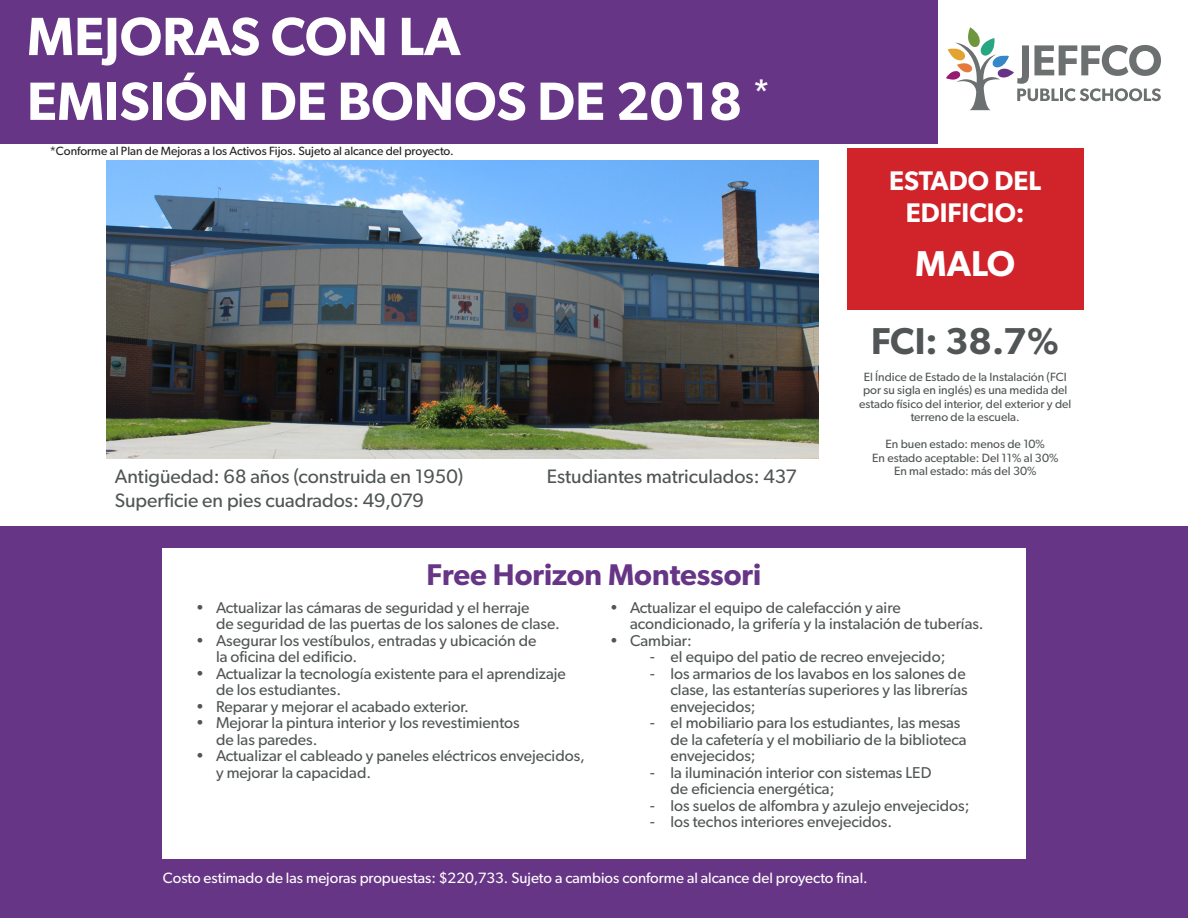
<style>
.page{position:relative;width:1188px;height:918px;background:#fff}
.page>*{position:absolute;margin:0;border:0;box-sizing:border-box;transform-origin:0 0}
.t1{font:600 54px/64.8px "Gibson";color:#fff}
.t2{font:600 37.5px "Gibson";color:#515556}
.t3{font:600 36px "Gibson";color:#fff}
.t4{font:600 30px "Gibson";color:#673586}
.t5{font:600 27px/31.5px "Gibson";color:#fff;text-align:center}
.t6{font:19.5px "Gibson";color:#515556}
.t7{font:15.75px/16.5px "Gibson";color:#515556}
.t8{font:15px "Gibson";color:#fff}
.t9{font:12px/13.5px "Gibson";color:#515556;text-align:center}
.t10{font:12px "Gibson";color:#231f20}
</style>
<div class="page">
<div style="left:847px;top:148px;width:236px;height:162px;background:#d1232a"></div>
<div style="left:0;top:0;width:937px;height:144px;background:#673586"></div>
<svg style="left:946px;top:27px;width:215px;height:83px"></svg>
<div style="left:0;top:526px;width:1188px;height:392px;background:#673586"></div>
<img style="left:106px;top:160px;width:713px;height:298px">
<div style="left:162px;top:573px;width:864px;height:286px;background:#fff"></div>
<div style="left:162px;top:548px;width:864px;height:51px;background:#fff"></div>
<h1 class="t1" style="left:27px;top:3px;width:744px">MEJORAS CON LA<br>EMISIÓN DE BONOS DE 2018 <sup>*</sup></h1>
<p class="t10" style="left:50px;top:143px;width:406px">*Conforme al Plan de Mejoras a los Activos Fijos. Sujeto al alcance del proyecto.</p>
<p class="t6" style="left:115px;top:465px;width:350px">Antigüedad: 68 años (construida en 1950)</p>
<p class="t6" style="left:115px;top:489px;width:311px">Superficie en pies cuadrados: 49,079</p>
<p class="t6" style="left:547px;top:465px;width:252px">Estudiantes matriculados: 437</p>
<p class="t4" style="left:427px;top:557px;width:336px">Free Horizon Montessori</p>
<h3 class="t5" style="left:889px;top:165px;width:154px">ESTADO DEL<br>EDIFICIO:</h3>
<h3 class="t3" style="left:915px;top:242px;width:101px">MALO</h3>
<p class="t2" style="left:871px;top:318px;width:189px">FCI: 38.7%</p>
<p class="t9" style="left:859px;top:370px;width:214px">El Índice de Estado de la Instalación (FCI por su sigla en inglés) es una medida del estado físico del interior, del exterior y del terreno de la escuela.</p>
<p class="t9" style="left:886px;top:437px;width:161px">En buen estado: menos de 10%</p>
<p class="t9" style="left:872px;top:451px;width:188px">En estado aceptable: Del 11% al 30%</p>
<p class="t9" style="left:894px;top:464px;width:144px">En mal estado: más del 30%</p>
<p class="t7" style="left:216px;top:599px;width:345px;text-indent:-20px">• Actualizar las cámaras de seguridad y el herraje<br>de seguridad de las puertas de los salones de clase.</p>
<p class="t7" style="left:216px;top:632px;width:322px;text-indent:-20px">• Asegurar los vestíbulos, entradas y ubicación de la oficina del edificio.</p>
<p class="t7" style="left:216px;top:665px;width:351px;text-indent:-20px">• Actualizar la tecnología existente para el aprendizaje de los estudiantes.</p>
<p class="t7" style="left:196px;top:698px;width:275px">• Reparar y mejorar el acabado exterior.</p>
<p class="t7" style="left:216px;top:714px;width:305px;text-indent:-20px">• Mejorar la pintura interior y los revestimientos de las paredes.</p>
<p class="t7" style="left:216px;top:747px;width:371px;text-indent:-20px">• Actualizar el cableado y paneles eléctricos envejecidos, y mejorar la capacidad.</p>
<p class="t7" style="left:630px;top:599px;width:355px;text-indent:-20px">• Actualizar el equipo de calefacción y aire acondicionado, la grifería y la instalación de tuberías.</p>
<p class="t7" style="left:610px;top:632px;width:84px">• Cambiar:</p>
<p class="t7" style="left:650px;top:648px;width:297px">- el equipo del patio de recreo envejecido;</p>
<p class="t7" style="left:670px;top:665px;width:299px;text-indent:-20px">- los armarios de los lavabos en los salones de clase, las estanterías superiores y las librerías envejecidos;</p>
<p class="t7" style="left:670px;top:714px;width:298px;text-indent:-20px">- el mobiliario para los estudiantes, las mesas de la cafetería y el mobiliario de la biblioteca envejecidos;</p>
<p class="t7" style="left:670px;top:764px;width:262px;text-indent:-20px">- la iluminación interior con sistemas LED de eficiencia energética;</p>
<p class="t7" style="left:650px;top:797px;width:321px">- los suelos de alfombra y azulejo envejecidos;</p>
<p class="t7" style="left:650px;top:813px;width:243px">- los techos interiores envejecidos.</p>
<p class="t8" style="left:163px;top:869px;width:706px">Costo estimado de las mejoras propuestas: $220,733. Sujeto a cambios conforme al alcance del proyecto final.</p>
</div>
